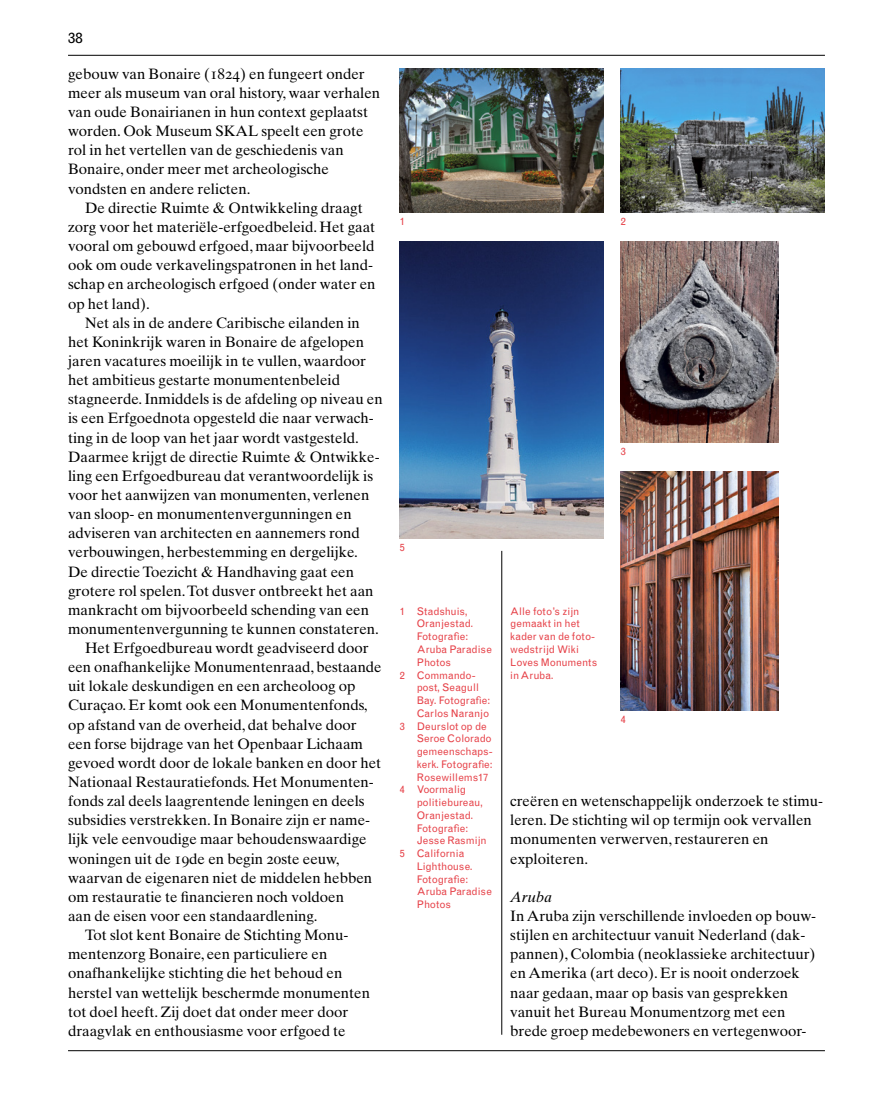
<style>
.page{position:relative;width:893px;height:1106px;background:#fff}
.page>*{position:absolute;margin:0;border:0;box-sizing:border-box;transform-origin:0 0}
.t1{font:15px/19.2px "Times Ten";color:#000}
.t2{font:15px "Times Ten Italic Os F";color:#000}
.t3{font:15px "Grotesque";color:#000}
.t4{font:10.5px/12.8px "Grotesque";color:#e64148}
.t5{font:10.5px "Grotesque";letter-spacing:-.02em;color:#e64148}
.s1{font-family:"Times Ten Roman SC"}
</style>
<div class="page">
<hr style="left:68px;top:55px;width:757px;height:1px;background:#000">
<hr style="left:501px;top:551px;width:1px;height:483px;background:#000">
<hr style="left:68px;top:1050px;width:757px;height:1px;background:#000">
<img style="left:400px;top:68px;width:204px;height:145px">
<img style="left:621px;top:471px;width:157px;height:239px">
<img style="left:400px;top:241px;width:204px;height:297px">
<img style="left:621px;top:68px;width:204px;height:145px">
<img style="left:621px;top:241px;width:157px;height:201px">
<p class="t3" style="left:68px;top:29px;width:16px">38</p>
<p class="t1" style="left:68px;top:64px;width:314px">gebouw van Bonaire (<span class="s1">1824</span>) en fungeert onder meer als museum van oral history, waar verhalen van oude Bonairianen in hun context geplaatst worden. Ook Museum SKAL speelt een grote rol in het vertellen van de geschiedenis van Bonaire, onder meer met archeologische vondsten en andere relicten.</p>
<p class="t1" style="left:68px;top:198px;width:309px;text-indent:17px">De directie Ruimte &amp; Ontwikkeling draagt zorg voor het materiële-erfgoedbeleid. Het gaat vooral om gebouwd erfgoed, maar bijvoorbeeld ook om oude verkavelingspatronen in het land&shy;schap en archeologisch erfgoed (onder water en op het land).</p>
<p class="t1" style="left:85px;top:313px;width:276px">Net als in de andere Caribische eilanden in</p>
<p class="t1" style="left:68px;top:332px;width:297px">het Koninkrijk waren in Bonaire de afgelopen</p>
<p class="t1" style="left:68px;top:351px;width:299px">jaren vacatures moeilijk in te vullen, waardoor</p>
<p class="t1" style="left:68px;top:370px;width:274px">het ambitieus gestarte monumentenbeleid</p>
<p class="t1" style="left:68px;top:389px;width:316px">stagneerde. Inmiddels is de afdeling op niveau en</p>
<p class="t1" style="left:68px;top:408px;width:307px">is een Erfgoednota opgesteld die naar verwach-</p>
<p class="t1" style="left:68px;top:428px;width:292px">ting in de loop van het jaar wordt vastgesteld.</p>
<p class="t1" style="left:68px;top:447px;width:313px">Daarmee krijgt de directie Ruimte &amp; Ontwikke-</p>
<p class="t1" style="left:68px;top:466px;width:307px">ling een Erfgoedbureau dat verantwoordelijk is</p>
<p class="t1" style="left:68px;top:485px;width:303px">voor het aanwijzen van monumenten, verlenen</p>
<p class="t1" style="left:68px;top:504px;width:285px">van sloop- en monumentenvergunningen en</p>
<p class="t1" style="left:68px;top:523px;width:293px">adviseren van architecten en aannemers rond</p>
<p class="t1" style="left:68px;top:542px;width:291px">verbouwingen, herbestemming en dergelijke.</p>
<p class="t1" style="left:68px;top:562px;width:287px">De directie Toezicht &amp; Handhaving gaat een</p>
<p class="t1" style="left:68px;top:581px;width:307px">grotere rol spelen. Tot dusver ontbreekt het aan</p>
<p class="t1" style="left:68px;top:600px;width:303px">mankracht om bijvoorbeeld schending van een</p>
<p class="t1" style="left:68px;top:619px;width:312px">monumentenvergunning te kunnen constateren.</p>
<p class="t1" style="left:85px;top:638px;width:285px">Het Erfgoedbureau wordt geadviseerd door</p>
<p class="t1" style="left:68px;top:657px;width:315px">een onafhankelijke Monumentenraad, bestaande</p>
<p class="t1" style="left:68px;top:676px;width:289px">uit lokale deskundigen en een archeoloog op</p>
<p class="t1" style="left:68px;top:695px;width:301px">Curaçao. Er komt ook een Monumentenfonds,</p>
<p class="t1" style="left:68px;top:714px;width:290px">op afstand van de overheid, dat behalve door</p>
<p class="t1" style="left:68px;top:734px;width:297px">een forse bijdrage van het Openbaar Lichaam</p>
<p class="t1" style="left:68px;top:753px;width:315px">gevoed wordt door de lokale banken en door het</p>
<p class="t1" style="left:68px;top:772px;width:307px">Nationaal Restauratiefonds. Het Monumenten-</p>
<p class="t1" style="left:68px;top:791px;width:298px">fonds zal deels laagrentende leningen en deels</p>
<p class="t1" style="left:68px;top:810px;width:304px">subsidies verstrekken. In Bonaire zijn er name-</p>
<p class="t1" style="left:68px;top:829px;width:300px">lijk vele eenvoudige maar behoudenswaardige</p>
<p class="t1" style="left:68px;top:848px;width:273px">woningen uit de <span class="s1">19</span>de en begin <span class="s1">20</span>ste eeuw,</p>
<p class="t1" style="left:68px;top:868px;width:306px">waarvan de eigenaren niet de middelen hebben</p>
<p class="t1" style="left:68px;top:887px;width:278px">om restauratie te financieren noch voldoen</p>
<p class="t1" style="left:68px;top:906px;width:251px">aan de eisen voor een standaardlening.</p>
<p class="t1" style="left:85px;top:925px;width:265px">Tot slot kent Bonaire de Stichting Monu-</p>
<p class="t1" style="left:68px;top:944px;width:261px">mentenzorg Bonaire, een particuliere en</p>
<p class="t1" style="left:68px;top:963px;width:276px">onafhankelijke stichting die het behoud en</p>
<p class="t1" style="left:68px;top:982px;width:303px">herstel van wettelijk beschermde monumenten</p>
<p class="t1" style="left:68px;top:1002px;width:282px">tot doel heeft. Zij doet dat onder meer door</p>
<p class="t1" style="left:68px;top:1021px;width:279px">draagvlak en enthousiasme voor erfgoed te</p>
<p class="t4" style="left:400px;top:215px;width:7px">1</p>
<p class="t4" style="left:621px;top:215px;width:7px">2</p>
<p class="t4" style="left:621px;top:445px;width:7px">3</p>
<p class="t4" style="left:400px;top:541px;width:7px">5</p>
<p class="t4" style="left:400px;top:604px;width:69px">1 Stadshuis,</p>
<p class="t4" style="left:417px;top:617px;width:58px">Oranjestad.</p>
<p class="t4" style="left:417px;top:630px;width:53px">Fotografie:</p>
<p class="t4" style="left:417px;top:643px;width:77px">Aruba Paradise</p>
<p class="t4" style="left:417px;top:656px;width:36px">Photos</p>
<p class="t5" style="left:400px;top:668px;width:76px">2 Commando-</p>
<p class="t4" style="left:417px;top:681px;width:64px">post, Seagull</p>
<p class="t4" style="left:417px;top:694px;width:75px">Bay. Fotografie:</p>
<p class="t4" style="left:417px;top:707px;width:74px">Carlos Naranjo</p>
<p class="t4" style="left:400px;top:719px;width:89px">3 Deurslot op de</p>
<p class="t4" style="left:417px;top:732px;width:77px">Seroe Colorado</p>
<p class="t4" style="left:417px;top:745px;width:78px">gemeenschaps-</p>
<p class="t4" style="left:417px;top:758px;width:77px">kerk. Fotografie:</p>
<p class="t4" style="left:417px;top:770px;width:73px">Rosewillems17</p>
<p class="t4" style="left:400px;top:783px;width:68px">4 Voormalig</p>
<p class="t4" style="left:417px;top:796px;width:68px">politiebureau,</p>
<p class="t4" style="left:417px;top:809px;width:58px">Oranjestad.</p>
<p class="t4" style="left:417px;top:821px;width:53px">Fotografie:</p>
<p class="t4" style="left:417px;top:834px;width:72px">Jesse Rasmijn</p>
<p class="t4" style="left:400px;top:847px;width:66px">5 California</p>
<p class="t4" style="left:417px;top:860px;width:58px">Lighthouse.</p>
<p class="t4" style="left:417px;top:872px;width:53px">Fotografie:</p>
<p class="t4" style="left:417px;top:885px;width:77px">Aruba Paradise</p>
<p class="t4" style="left:417px;top:898px;width:36px">Photos</p>
<p class="t4" style="left:510px;top:605px;width:89px">Alle foto’s zijn gemaakt in het kader van de foto&shy;wedstrijd Wiki<br>Loves Monuments in Aruba.</p>
<p class="t4" style="left:621px;top:713px;width:7px">4</p>
<p class="t1" style="left:510px;top:791px;width:314px">creëren en wetenschappelijk onderzoek te stimu&shy;leren. De stichting wil op termijn ook vervallen monumenten verwerven, restaureren en exploiteren.</p>
<p class="t2" style="left:510px;top:888px;width:43px">Aruba</p>
<p class="t1" style="left:510px;top:906px;width:307px">In Aruba zijn verschillende invloeden op bouw&shy;stijlen en architectuur vanuit Nederland (dak&shy;pannen), Colombia (neoklassieke architectuur) en Amerika (art deco). Er is nooit onderzoek naar gedaan, maar op basis van gesprekken vanuit het Bureau Monumentzorg met een brede groep medebewoners en vertegenwoor-</p>
</div>
